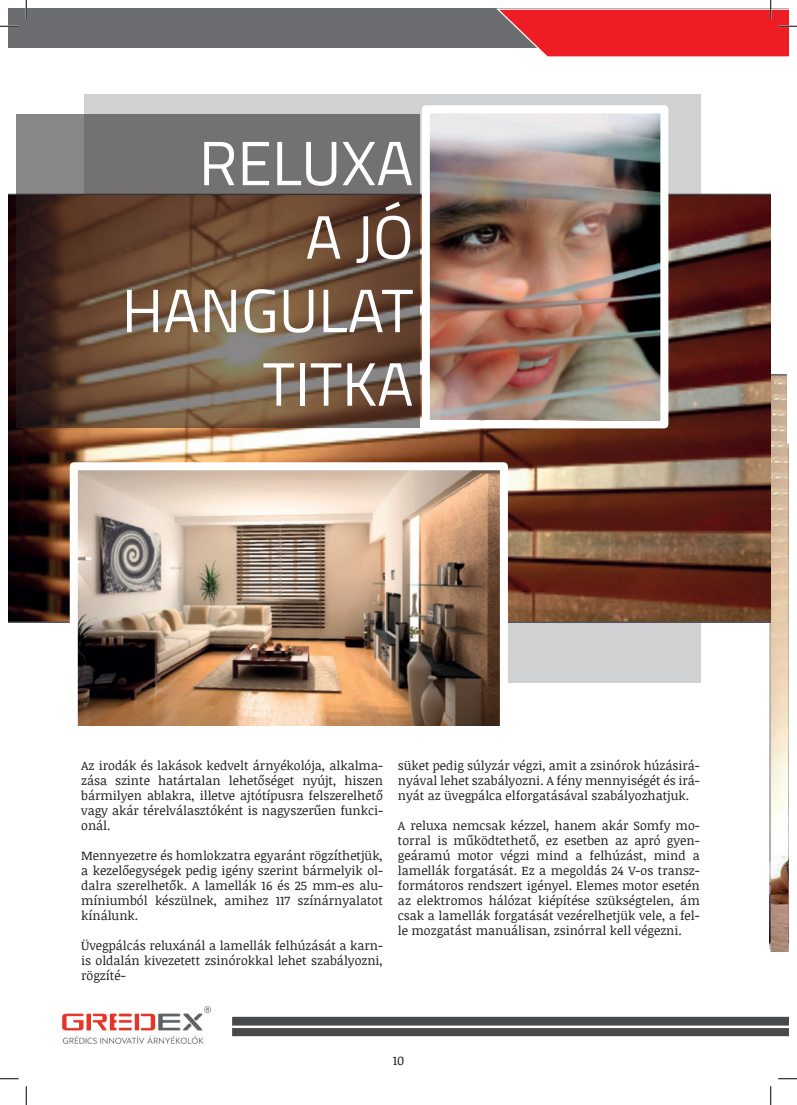
<style>
.page{position:relative;width:797px;height:1105px;background:#fff}
.page>*{position:absolute;margin:0;border:0;box-sizing:border-box;transform-origin:0 0}
.t1{font:62.5px "Titillium Web";color:#fff}
.t2{font:61.25px/73.5px "Titillium Web";color:#fff;text-align:right}
.t3{font:12.5px/15px "Noticia Text";color:#231f20;text-align:justify}
</style>
<div class="page">
<div style="left:9px;top:9px;width:779px;height:39px;background:#6c6d70"></div>
<img style="left:62px;top:1006px;width:149px;height:38px">
<svg style="left:232px;top:1017px;width:556px;height:20px;background:#656767"></svg>
<img style="left:769px;top:623px;width:1px;height:325px">
<svg style="left:770px;top:193px;width:17px;height:183px"></svg>
<img style="left:770px;top:376px;width:18px;height:576px">
<div style="left:84px;top:94px;width:616px;height:589px;background:#d0d1d2"></div>
<img style="left:9px;top:195px;width:761px;height:426px">
<hr style="left:9px;top:621px;width:761px;height:2px;background:#464849">
<hr style="left:9px;top:194px;width:761px;height:1px;background:#464849">
<img style="left:66px;top:458px;width:446px;height:267px">
<img style="left:418px;top:105px;width:254px;height:327px">
<svg style="left:16px;top:114px;width:404px;height:314px;background:#6a5648"></svg>
<svg style="left:0;top:25px;width:19px;height:2px"></svg>
<svg style="left:0;top:1078px;width:19px;height:1px"></svg>
<svg style="left:778px;top:1078px;width:19px;height:1px"></svg>
<svg style="left:25px;top:0;width:2px;height:19px"></svg>
<svg style="left:25px;top:1086px;width:2px;height:19px"></svg>
<svg style="left:496px;top:0;width:301px;height:57px"></svg>
<svg style="left:770px;top:1086px;width:1px;height:19px"></svg>
<h1 class="t1" style="left:199px;top:118px;width:216px">RELUXA</h1>
<h2 class="t2" style="left:122px;top:198px;width:293px">A JÓ<br>HANGULAT<br>TITKA</h2>
<p class="t3" style="left:81px;top:758px;width:303px">Az irodák és lakások kedvelt árnyékolója, alkalma&shy;zása szinte határtalan lehetőséget nyújt, hiszen bármilyen ablakra, illetve ajtótípusra felszerelhető vagy akár térelválasztóként is nagyszerűen funkci&shy;onál.</p>
<p class="t3" style="left:81px;top:848px;width:303px">Mennyezetre és homlokzatra egyaránt rögzíthetjük, a kezelőegységek pedig igény szerint bármelyik ol&shy;dalra szerelhetők. A lamellák 16 és 25 mm-es alu&shy;míniumból készülnek, amihez 117 színárnyalatot kínálunk.</p>
<p class="t3" style="left:81px;top:938px;width:303px">Üvegpálcás reluxánál a lamellák felhúzását a karn&shy;is oldalán kivezetett zsinórokkal lehet szabályozni, rögzíté-</p>
<p class="t3" style="left:398px;top:758px;width:303px">süket pedig súlyzár végzi, amit a zsinórok húzásirá&shy;nyával lehet szabályozni. A fény mennyiségét és irá&shy;nyát az üvegpálca elforgatásával szabályozhatjuk.</p>
<p class="t3" style="left:398px;top:818px;width:303px">A reluxa nemcsak kézzel, hanem akár Somfy mo&shy;torral is működtethető, ez esetben az apró gyen&shy;geáramú motor végzi mind a felhúzást, mind a lamellák forgatását. Ez a megoldás 24 V-os transz&shy;formátoros rendszert igényel. Elemes motor esetén az elektromos hálózat kiépítése szükségtelen, ám csak a lamellák forgatását vezérelhetjük vele, a fel&shy;le mozgatást manuálisan, zsinórral kell végezni.</p>
<p class="t3" style="left:392px;top:1053px;width:13px">10</p>
</div>
